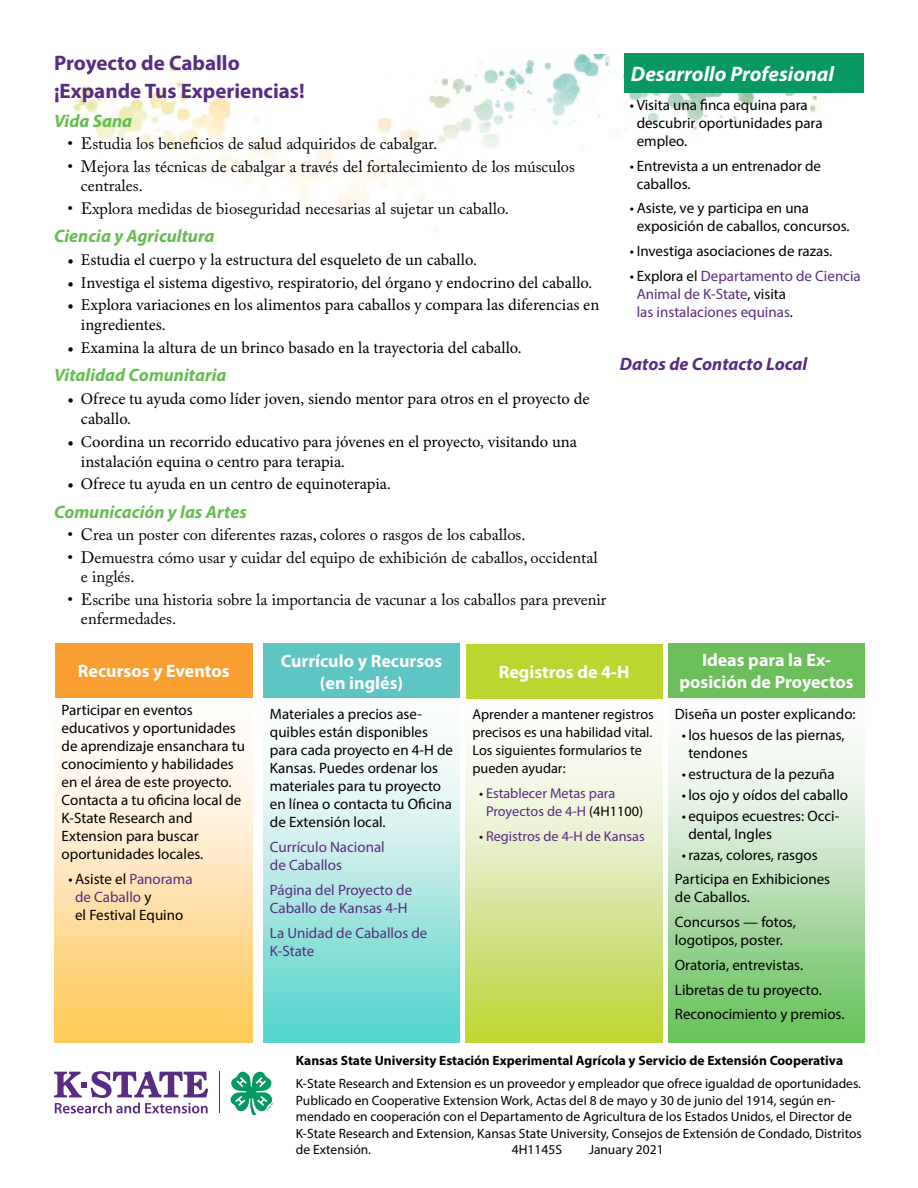
<style>
.page{position:relative;width:918px;height:1188px;background:#fff}
.page>*{position:absolute;margin:0;border:0;box-sizing:border-box;transform-origin:0 0}
.t1{font:700 21px "Myriad Pro";color:#572c82}
.t2{font:italic 700 21px "Myriad Pro";color:#fff}
.t3{font:700 18px/21.6px "Myriad Pro";color:#fff;text-align:center}
.t4{font:italic 700 18px "Myriad Pro";color:#66bd52}
.t5{font:italic 700 18px "Myriad Pro";color:#572c82}
.t6{font:16.5px/19.8px "Minion Pro";color:#000}
.t7{font:16.5px/19.5px "Adobe Caslon Pro";color:#000}
.t8{font:15px/18px "Myriad Pro";color:#000}
.t9{font:15px/18px "Myriad Pro";color:#572c82}
.t10{font:14.25px/18px "Myriad Pro";color:#000}
.t11{font:14.25px/18px "Myriad Pro";color:#572c82}
.t12{font:13.5px/16.5px "Myriad Pro";color:#000}
.t13{font:700 13.5px "Myriad Pro";color:#000}
.s1{color:#000}
.s2{color:#572c82}
</style>
<div class="page">
<img style="left:72px;top:54px;width:765px;height:155px">
<div style="left:624px;top:54px;width:240px;height:39px;background:#089963"></div>
<svg style="left:54px;top:1071px;width:154px;height:42px"></svg>
<hr style="left:219px;top:1072px;width:1px;height:41px;background:#572c82">
<svg style="left:230px;top:1071px;width:43px;height:44px"></svg>
<div style="left:263px;top:644px;width:197px;height:54px;background:#5dc5c3"></div>
<div style="left:466px;top:645px;width:196px;height:54px;background:#bdd531"></div>
<div style="left:668px;top:643px;width:197px;height:54px;background:#6bbe59"></div>
<div style="left:55px;top:643px;width:198px;height:54px;background:#f99f32"></div>
<div style="left:55px;top:701px;width:198px;height:341px;background:linear-gradient(to bottom,#fff,#ffc95c)"></div>
<div style="left:263px;top:703px;width:197px;height:339px;background:linear-gradient(to bottom,#fff,#58d4cb)"></div>
<div style="left:466px;top:704px;width:196px;height:338px;background:linear-gradient(to bottom,#fff,#bcd440)"></div>
<div style="left:668px;top:703px;width:197px;height:339px;background:linear-gradient(to bottom,#fff,#6ac15e)"></div>
<h1 class="t1" style="left:54px;top:49px;width:187px">Proyecto de Caballo</h1>
<h1 class="t1" style="left:54px;top:78px;width:252px">¡Expande Tus Experiencias!</h1>
<p class="t4" style="left:54px;top:109px;width:80px">Vida Sana</p>
<p class="t7" style="left:68px;top:134px;width:371px">• Estudia los beneficios de salud adquiridos de cabalgar.</p>
<p class="t7" style="left:81px;top:156px;width:496px;text-indent:-13px">• Mejora las técnicas de cabalgar a través del fortalecimiento de los músculos centrales.</p>
<p class="t7" style="left:68px;top:198px;width:443px">• Explora medidas de bioseguridad necesarias al sujetar un caballo.</p>
<p class="t4" style="left:54px;top:224px;width:162px">Ciencia y Agricultura</p>
<p class="t6" style="left:68px;top:250px;width:411px">• Estudia el cuerpo y la estructura del esqueleto de un caballo.</p>
<p class="t6" style="left:68px;top:273px;width:526px">• Investiga el sistema digestivo, respiratorio, del órgano y endocrino del caballo.</p>
<p class="t6" style="left:81px;top:295px;width:520px;text-indent:-13px">• Explora variaciones en los alimentos para caballos y compara las diferencias en ingredientes.</p>
<p class="t6" style="left:68px;top:338px;width:456px">• Examina la altura de un brinco basado en la trayectoria del caballo.</p>
<p class="t4" style="left:54px;top:364px;width:174px">Vitalidad Comunitaria</p>
<p class="t6" style="left:81px;top:389px;width:510px;text-indent:-13px">• Ofrece tu ayuda como líder joven, siendo mentor para otros en el proyecto de caballo.</p>
<p class="t6" style="left:81px;top:432px;width:498px;text-indent:-13px">• Coordina un recorrido educativo para jóvenes en el proyecto, visitando una instalación equina o centro para terapia.</p>
<p class="t6" style="left:68px;top:474px;width:325px">• Ofrece tu ayuda en un centro de equinoterapia.</p>
<p class="t4" style="left:54px;top:500px;width:194px">Comunicación y las Artes</p>
<p class="t7" style="left:68px;top:525px;width:460px">• Crea un poster con diferentes razas, colores o rasgos de los caballos.</p>
<p class="t7" style="left:81px;top:547px;width:518px;text-indent:-13px">• Demuestra cómo usar y cuidar del equipo de exhibición de caballos, occidental e inglés.</p>
<p class="t7" style="left:81px;top:589px;width:527px;text-indent:-13px">• Escribe una historia sobre la importancia de vacunar a los caballos para prevenir enfermedades.</p>
<h1 class="t2" style="left:631px;top:61px;width:205px">Desarrollo Profesional</h1>
<p class="t8" style="left:637px;top:96px;width:187px;text-indent:-7px">• Visita una finca equina para descubrir oportunidades para empleo.</p>
<p class="t8" style="left:637px;top:156px;width:186px;text-indent:-7px">• Entrevista a un entrenador de caballos.</p>
<p class="t8" style="left:637px;top:199px;width:214px;text-indent:-7px">• Asiste, ve y participa en una exposición de caballos, concursos.</p>
<p class="t8" style="left:630px;top:242px;width:204px">• Investiga asociaciones de razas.</p>
<p class="t9" style="left:637px;top:267px;width:226px;text-indent:-7px"><span class="s1">• Explora el</span> Departamento de Ciencia<br>Animal de K-State<span class="s1">, visita<br></span>las instalaciones equinas<span class="s1">.</span></p>
<p class="t5" style="left:620px;top:352px;width:189px">Datos de Contacto Local</p>
<p class="t3" style="left:78px;top:660px;width:153px">Recursos y Eventos</p>
<p class="t8" style="left:62px;top:701px;width:185px">Participar en eventos educativos y oportunidades de aprendizaje ensanchara tu conocimiento y habilidades en el área de este proyecto.<br>Contacta a tu oficina local de<br>K-State Research and<br>Extension para buscar oportunidades locales.</p>
<p class="t8" style="left:75px;top:870px;width:119px;text-indent:-7px">• Asiste el <span class="s2">Panorama de Caballo</span> y<br>el Festival Equino</p>
<p class="t3" style="left:281px;top:649px;width:163px">Currículo y Recursos (en inglés)</p>
<p class="t3" style="left:499px;top:661px;width:132px">Registros de 4-H</p>
<p class="t8" style="left:270px;top:705px;width:185px">Materiales a precios ase&shy;quibles están disponibles para cada proyecto en 4-H de<br>Kansas. Puedes ordenar los materiales para tu proyecto en línea o contacta tu Oficina de Extensión local.</p>
<p class="t9" style="left:270px;top:838px;width:116px">Currículo Nacional de Caballos</p>
<p class="t9" style="left:270px;top:881px;width:144px">Página del Proyecto de<br>Caballo de Kansas 4-H</p>
<p class="t9" style="left:270px;top:923px;width:159px">La Unidad de Caballos de<br>K-State</p>
<p class="t10" style="left:473px;top:705px;width:183px">Aprender a mantener registros precisos es una habilidad vital.<br>Los siguientes formularios te pueden ayudar:</p>
<p class="t11" style="left:486px;top:784px;width:159px;text-indent:-7px"><span class="s1">•</span> Establecer Metas para<br>Proyectos de 4-H <span class="s1">(4H1100)</span></p>
<p class="t11" style="left:479px;top:827px;width:167px"><span class="s1">•</span> Registros de 4-H de Kansas</p>
<p class="t3" style="left:679px;top:649px;width:176px">Ideas para la Ex&shy;posición de Proyectos</p>
<p class="t8" style="left:675px;top:704px;width:182px">Diseña un poster explicando:</p>
<p class="t8" style="left:688px;top:725px;width:158px;text-indent:-7px">• los huesos de las piernas, tendones</p>
<p class="t8" style="left:682px;top:764px;width:155px">• estructura de la pezuña</p>
<p class="t8" style="left:682px;top:785px;width:168px">• los ojo y oídos del caballo</p>
<p class="t8" style="left:688px;top:806px;width:152px;text-indent:-7px">• equipos ecuestres: Occi&shy;dental, Ingles</p>
<p class="t8" style="left:675px;top:842px;width:157px;line-height:24.8px;text-align:center">• razas, colores, rasgos<br>Participa en Exhibiciones</p>
<p class="t8" style="left:675px;top:885px;width:122px;line-height:24.8px">de Caballos.<br>Concursos — fotos,</p>
<p class="t8" style="left:675px;top:927px;width:171px;line-height:24.8px">logotipos, poster.<br>Oratoria, entrevistas.<br>Libretas de tu proyecto.<br>Reconocimiento y premios.</p>
<p class="t13" style="left:296px;top:1052px;width:549px">Kansas State University Estación Experimental Agrícola y Servicio de Extensión Cooperativa</p>
<p class="t12" style="left:296px;top:1075px;width:567px">K-State Research and Extension es un proveedor y empleador que ofrece igualdad de oportunidades.<br>Publicado en Cooperative Extension Work, Actas del 8 de mayo y 30 de junio del 1914, según en&shy;mendado en cooperación con el Departamento de Agricultura de los Estados Unidos, el Director de K-State Research and Extension, Kansas State University, Consejos de Extensión de Condado, Distritos de Extensión.</p>
<p class="t12" style="left:512px;top:1141px;width:52px">4H1145S</p>
<p class="t12" style="left:589px;top:1141px;width:76px">January 2021</p>
</div>
